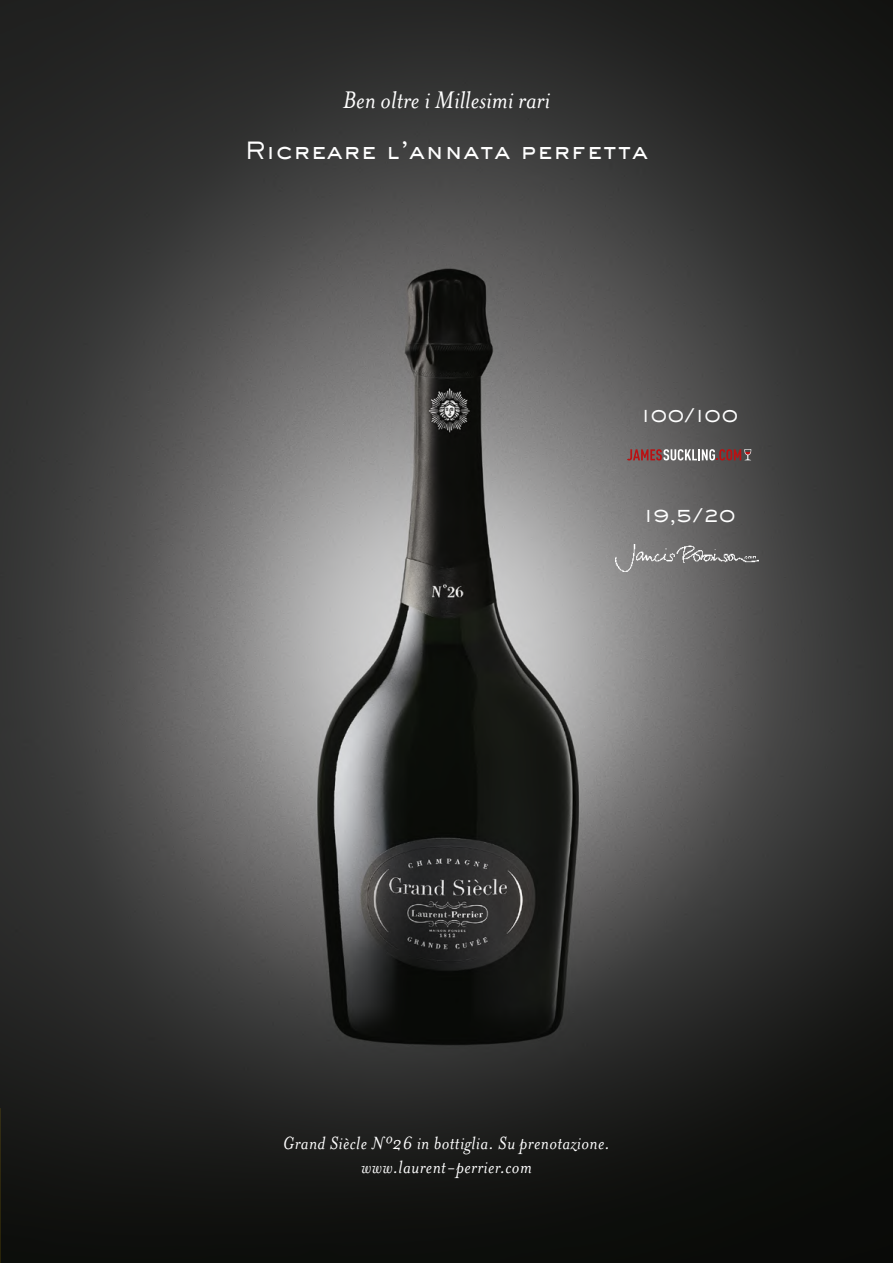
<style>
.page{position:relative;width:893px;height:1263px;background:#fff}
.page>*{position:absolute;margin:0;border:0;box-sizing:border-box;transform-origin:0 0}
.t1{font:italic 27.6px "Mrs Eaves OT";color:#fff}
.t2{font:500 23.25px "Sackers Gothic";letter-spacing:.02em;color:#fff}
.t3{font:italic 20.4px/24.5px "Mrs Eaves OT";letter-spacing:.02em;color:#fff;text-align:center}
.t4{font:500 18.45px "Sackers Gothic";letter-spacing:-.025em;color:#fff}
</style>
<div class="page">
<img style="left:0;top:0;width:893px;height:1263px">
<svg style="left:627px;top:449px;width:124px;height:11px"></svg>
<img style="left:615px;top:544px;width:144px;height:27px">
<svg style="left:0;top:1108px;width:1px;height:155px"></svg>
<p class="t1" style="left:343px;top:85px;width:209px">Ben oltre i Millesimi rari</p>
<p class="t2" style="left:245px;top:135px;width:405px">Ricreare l’annata perfetta</p>
<p class="t4" style="left:640px;top:403px;width:99px">100/100</p>
<p class="t4" style="left:643px;top:503px;width:94px">19,5/20</p>
<p class="t3" style="left:283px;top:1130px;width:328px">Grand Siècle Nº26 in bottiglia. Su prenotazione. www.laurent-perrier.com</p>
</div>
